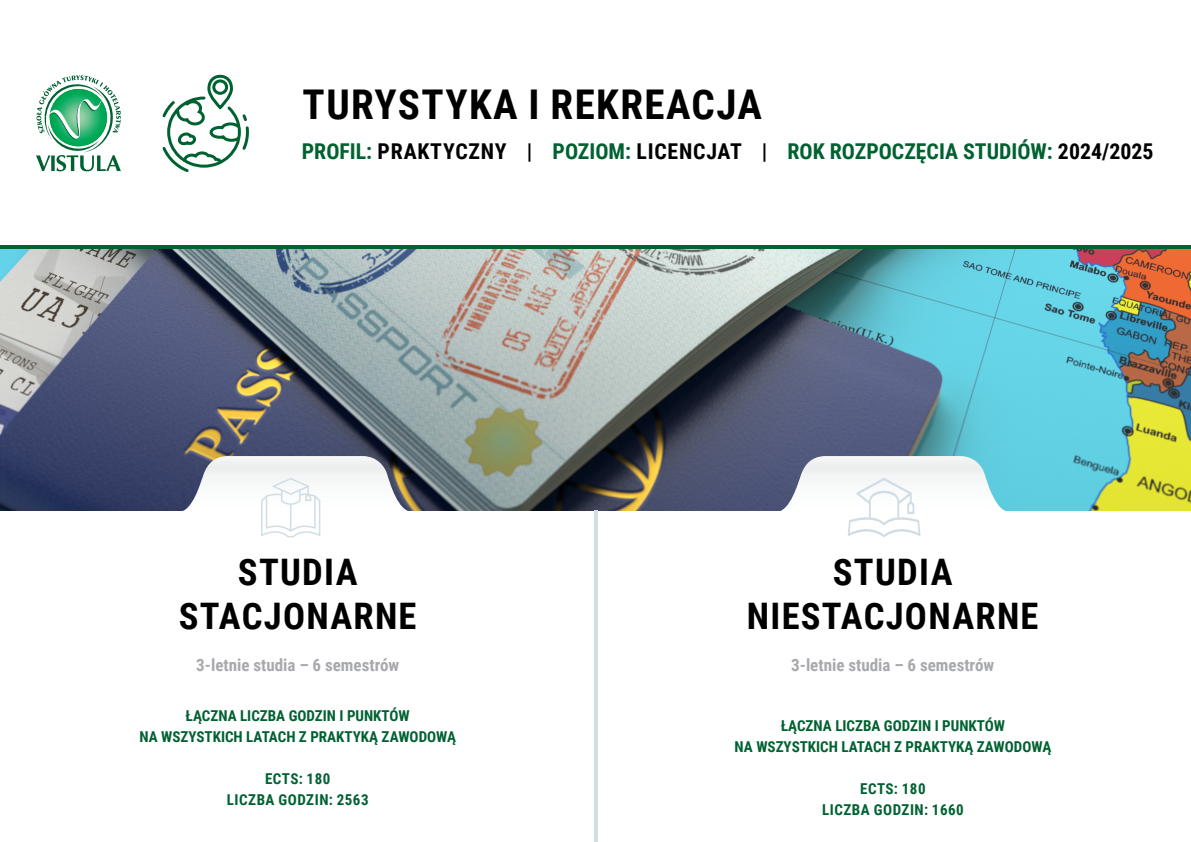
<style>
.page{position:relative;width:1191px;height:842px;background:#fff}
.page>*{position:absolute;margin:0;border:0;box-sizing:border-box;transform-origin:0 0}
.t1{font:700 41px "Roboto Condensed";letter-spacing:.035em;color:#000}
.t2{font:700 36.5px "Roboto Condensed";letter-spacing:.035em;color:#000}
.t3{font:700 21.8px "Roboto Condensed";color:#006131}
.t4{font:700 17px "Roboto Condensed";color:#a8a9ad}
.t5{font:700 15px "Roboto Condensed";color:#006131}
.t6{font:700 15px "Roboto Condensed";letter-spacing:.035em;color:#006131}
.s1{color:#000}
</style>
<div class="page">
<img style="left:0;top:248px;width:1190px;height:262px">
<hr style="left:0;top:245px;width:1191px;height:3px;background:#006131">
<svg style="left:121px;top:456px;width:597px;height:130px"></svg>
<svg style="left:718px;top:456px;width:473px;height:82px"></svg>
<hr style="left:594px;top:510px;width:3px;height:332px;background:#d1dde5">
<svg style="left:261px;top:478px;width:59px;height:59px"></svg>
<svg style="left:847px;top:478px;width:73px;height:59px"></svg>
<svg style="left:36px;top:75px;width:85px;height:96px"></svg>
<svg style="left:162px;top:74px;width:87px;height:98px"></svg>
<p class="t1" style="left:303px;top:75px;width:461px">TURYSTYKA I REKREACJA</p>
<p class="t3" style="left:302px;top:136px;width:853px">PROFIL: <span class="s1">PRAKTYCZNY |</span> POZIOM: <span class="s1">LICENCJAT |</span> ROK ROZPOCZĘCIA STUDIÓW: <span class="s1">2024/2025</span></p>
<p class="t2" style="left:238px;top:547px;width:121px">STUDIA</p>
<p class="t2" style="left:179px;top:591px;width:239px">STACJONARNE</p>
<p class="t4" style="left:196px;top:653px;width:204px">3-letnie studia – 6 semestrów</p>
<p class="t5" style="left:186px;top:705px;width:226px">ŁĄCZNA LICZBA GODZIN I PUNKTÓW</p>
<p class="t5" style="left:139px;top:726px;width:318px">NA WSZYSTKICH LATACH Z PRAKTYKĄ ZAWODOWĄ</p>
<p class="t5" style="left:265px;top:768px;width:67px">ECTS: 180</p>
<p class="t6" style="left:227px;top:789px;width:143px">LICZBA GODZIN: 2563</p>
<p class="t2" style="left:833px;top:547px;width:121px">STUDIA</p>
<p class="t2" style="left:747px;top:591px;width:293px">NIESTACJONARNE</p>
<p class="t4" style="left:791px;top:653px;width:204px">3-letnie studia – 6 semestrów</p>
<p class="t5" style="left:781px;top:715px;width:226px">ŁĄCZNA LICZBA GODZIN I PUNKTÓW</p>
<p class="t5" style="left:734px;top:736px;width:318px">NA WSZYSTKICH LATACH Z PRAKTYKĄ ZAWODOWĄ</p>
<p class="t5" style="left:860px;top:778px;width:67px">ECTS: 180</p>
<p class="t6" style="left:822px;top:799px;width:143px">LICZBA GODZIN: 1660</p>
</div>
